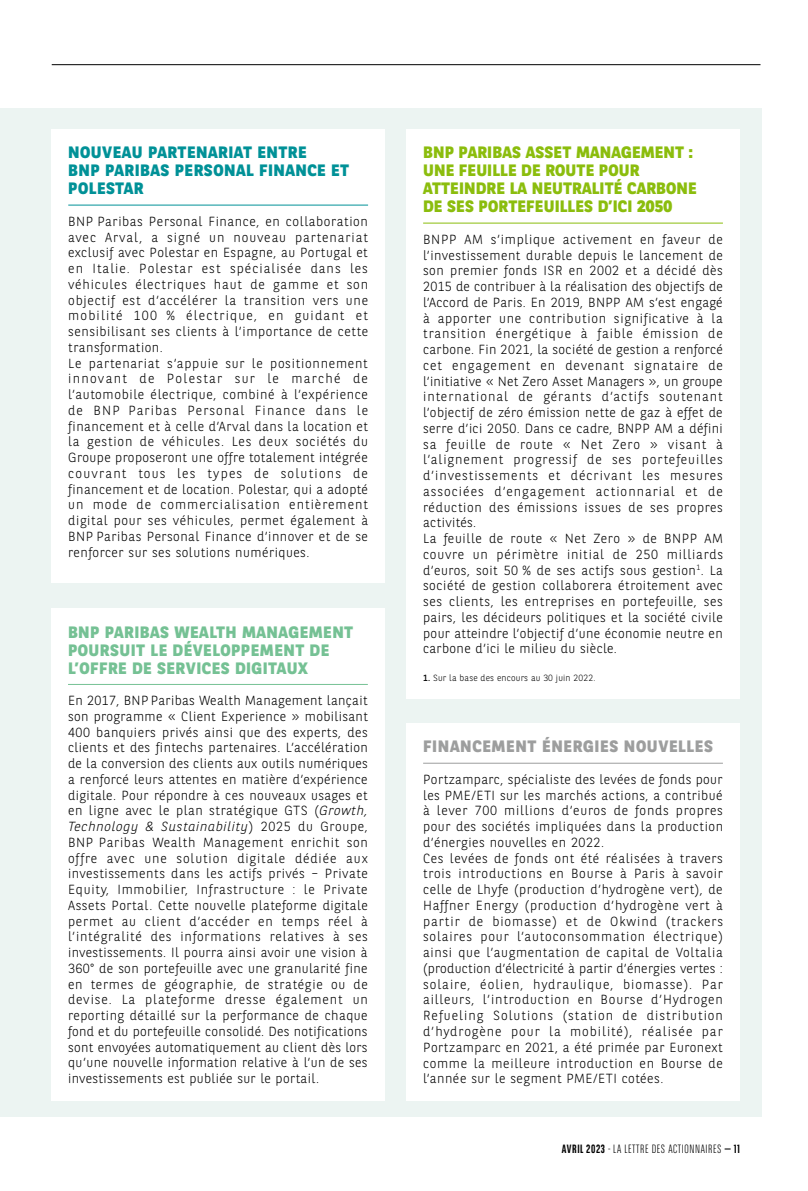
<style>
.page{position:relative;width:808px;height:1191px;background:#fff}
.page>*{position:absolute;margin:0;border:0;box-sizing:border-box;transform-origin:0 0}
.t1{font:800 16.5px/18px "BNPP Sans";letter-spacing:.005em;color:#8bbd0d}
.t2{font:800 16.5px/18px "BNPP Sans";letter-spacing:.025em;color:#75c194}
.t3{font:800 16.5px/18px "BNPP Sans";letter-spacing:.025em;color:#009197}
.t4{font:800 16.5px "BNPP Sans";letter-spacing:.04em;color:#9d9e9e}
.t5{font:300 13.2px/15.8px "BNPP Rounded";letter-spacing:.045em;color:#000}
.t6{font:italic 300 13.2px "BNPP Sans";letter-spacing:.05em;color:#000}
.t7{font:300 12px "BNPP Sans Condensed";letter-spacing:.05em;color:#000}
.t8{font:300 9px "BNPP Rounded";letter-spacing:.02em;color:#000}
.s1{font-family:"BNPP Sans";font-style:italic}
.s2{font-family:"BNPP Rounded";font-style:normal}
.s3{font-weight:400}
.s4{font-weight:700}
</style>
<div class="page">
<div style="left:0;top:108px;width:761px;height:1008px;background:#ecf4f2"></div>
<hr style="left:52px;top:64px;width:708px;height:1px;background:#000">
<div style="left:51px;top:129px;width:334px;height:454px;background:#fff"></div>
<hr style="left:68px;top:205px;width:300px;height:1px;background:#009197">
<div style="left:406px;top:129px;width:334px;height:569px;background:#fff"></div>
<hr style="left:423px;top:223px;width:300px;height:1px;background:#8bbd0d">
<div style="left:51px;top:608px;width:334px;height:492px;background:#fff"></div>
<hr style="left:68px;top:684px;width:300px;height:1px;background:#75c194">
<div style="left:406px;top:723px;width:334px;height:377px;background:#fff"></div>
<hr style="left:423px;top:763px;width:300px;height:1px;background:#9d9e9e">
<p class="t3" style="left:68px;top:143px;width:282px">NOUVEAU PARTENARIAT ENTRE<br>BNP PARIBAS PERSONAL FINANCE ET<br>POLESTAR</p>
<p class="t5" style="left:68px;top:213px;width:301px">BNP Paribas Personal Finance, en collaboration avec Arval, a signé un nouveau partenariat exclusif avec Polestar en Espagne, au Portugal et en Italie. Polestar est spécialisée dans les véhicules électriques haut de gamme et son objectif est d’accélérer la transition vers une mobilité 100 % électrique, en guidant et sensibilisant ses clients à l’importance de cette transformation.<br>Le partenariat s’appuie sur le positionnement innovant de Polestar sur le marché de l’automobile électrique, combiné à l’expérience de BNP Paribas Personal Finance dans le financement et à celle d’Arval dans la location et la gestion de véhicules. Les deux sociétés du Groupe proposeront une offre totalement intégrée couvrant tous les types de solutions de financement et de location. Polestar, qui a adopté un mode de commercialisation entièrement digital pour ses véhicules, permet également à BNP Paribas Personal Finance d’innover et de se renforcer sur ses solutions numériques.</p>
<p class="t2" style="left:68px;top:622px;width:287px">BNP PARIBAS WEALTH MANAGEMENT<br>POURSUIT LE DÉVELOPPEMENT DE<br>L’OFFRE DE SERVICES DIGITAUX</p>
<p class="t5" style="left:68px;top:692px;width:301px;text-align:justify">En 2017, BNP Paribas Wealth Management lançait son programme « Client Experience » mobilisant 400 banquiers privés ainsi que des experts, des clients et des fintechs partenaires. L’accélération de la conversion des clients aux outils numériques a renforcé leurs attentes en matière d’expérience digitale. Pour répondre à ces nouveaux usages et en ligne avec le plan stratégique GTS (<span class="s1">Growth,</span></p>
<p class="t6" style="left:68px;top:817px;width:301px">Technology &amp; Sustainability<span class="s2">) 2025 du Groupe,</span></p>
<p class="t5" style="left:68px;top:834px;width:301px;text-align:justify">BNP Paribas Wealth Management enrichit son offre avec une solution digitale dédiée aux investissements dans les actifs privés – Private Equity, Immobilier, Infrastructure : le Private Assets Portal. Cette nouvelle plateforme digitale permet au client d’accéder en temps réel à l’intégralité des informations relatives à ses investissements. Il pourra ainsi avoir une vision à 360° de son portefeuille avec une granularité fine en termes de géographie, de stratégie ou de devise. La plateforme dresse également un reporting détaillé sur la performance de chaque fond et du portefeuille consolidé. Des notifications sont envoyées automatiquement au client dès lors qu’une nouvelle information relative à l’un de ses investissements est publiée sur le portail.</p>
<p class="t1" style="left:423px;top:143px;width:275px">BNP PARIBAS ASSET MANAGEMENT :<br>UNE FEUILLE DE ROUTE POUR<br>ATTEINDRE LA NEUTRALITÉ CARBONE<br>DE SES PORTEFEUILLES D’ICI 2050</p>
<p class="t5" style="left:423px;top:231px;width:301px">BNPP AM s’implique activement en faveur de l’investissement durable depuis le lancement de son premier fonds ISR en 2002 et a décidé dès 2015 de contribuer à la réalisation des objectifs de l’Accord de Paris. En 2019, BNPP AM s’est engagé à apporter une contribution significative à la transition énergétique à faible émission de carbone. Fin 2021, la société de gestion a renforcé cet engagement en devenant signataire de l’initiative « Net Zero Asset Managers », un groupe international de gérants d’actifs soutenant l’objectif de zéro émission nette de gaz à effet de serre d’ici 2050. Dans ce cadre, BNPP AM a défini sa feuille de route « Net Zero » visant à l’alignement progressif de ses portefeuilles d’investissements et décrivant les mesures associées d’engagement actionnarial et de réduction des émissions issues de ses propres activités.<br>La feuille de route « Net Zero » de BNPP AM couvre un périmètre initial de 250 milliards d’euros, soit 50 % de ses actifs sous gestion<sup>1</sup>. La société de gestion collaborera étroitement avec ses clients, les entreprises en portefeuille, ses pairs, les décideurs politiques et la société civile pour atteindre l’objectif d’une économie neutre en carbone d’ici le milieu du siècle.</p>
<p class="t8" style="left:423px;top:673px;width:174px"><span class="s3">1.</span> Sur la base des encours au 30 juin 2022.</p>
<p class="t4" style="left:423px;top:735px;width:292px">FINANCEMENT ÉNERGIES NOUVELLES</p>
<p class="t5" style="left:423px;top:771px;width:301px">Portzamparc, spécialiste des levées de fonds pour les PME/ETI sur les marchés actions, a contribué à lever 700 millions d’euros de fonds propres pour des sociétés impliquées dans la production d’énergies nouvelles en 2022.<br>Ces levées de fonds ont été réalisées à travers trois introductions en Bourse à Paris à savoir celle de Lhyfe (production d’hydrogène vert), de Haffner Energy (production d’hydrogène vert à partir de biomasse) et de Okwind (trackers solaires pour l’autoconsommation électrique) ainsi que l’augmentation de capital de Voltalia (production d’électricité à partir d’énergies vertes : solaire, éolien, hydraulique, biomasse). Par ailleurs, l’introduction en Bourse d’Hydrogen Refueling Solutions (station de distribution d’hydrogène pour la mobilité), réalisée par Portzamparc en 2021, a été primée par Euronext comme la meilleure introduction en Bourse de l’année sur le segment PME/ETI cotées.</p>
<p class="t7" style="left:562px;top:1141px;width:179px"><span class="s4">AVRIL 2023</span> - LA LETTRE DES ACTIONNAIRES <span class="s4">— 11</span></p>
</div>
